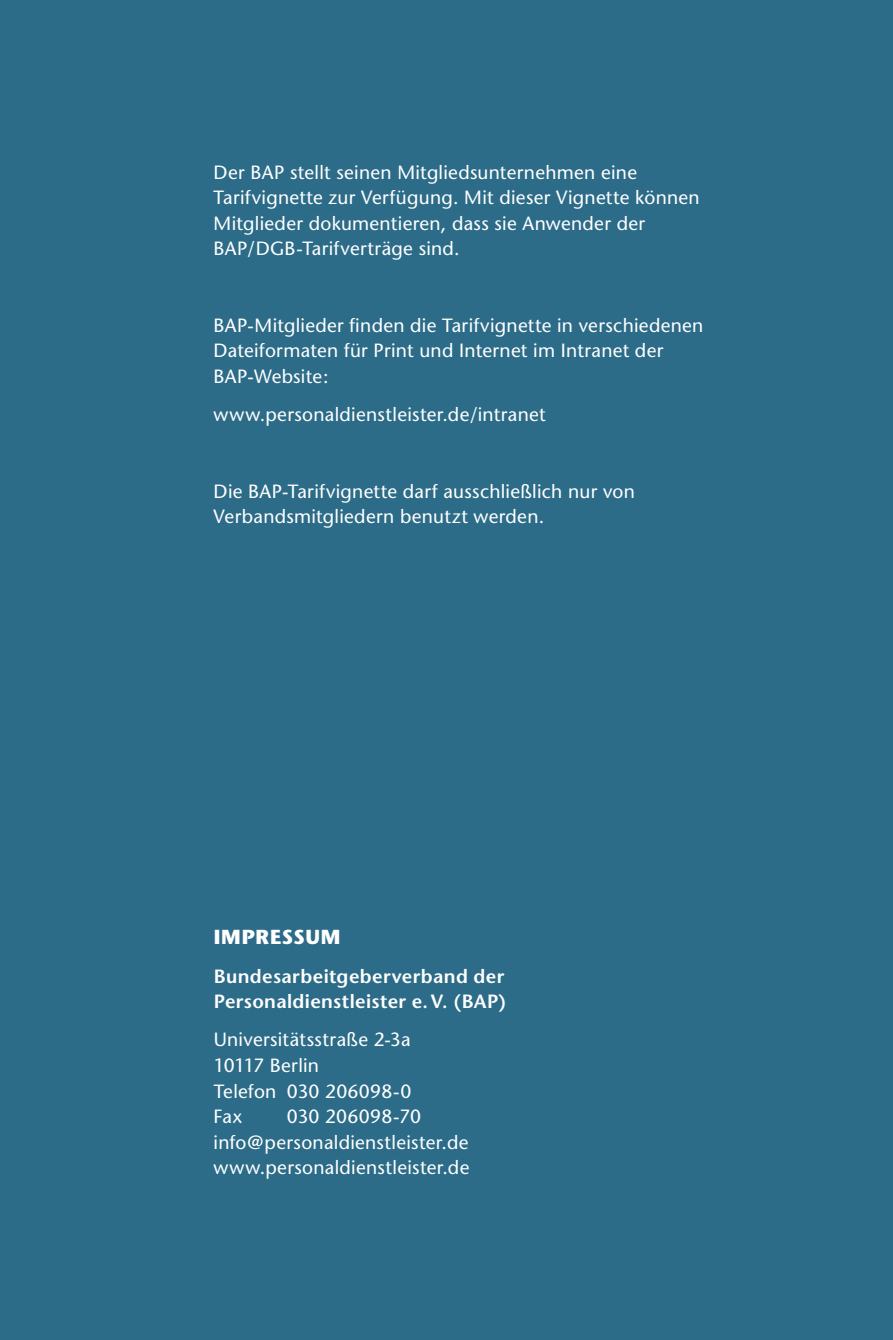
<style>
.page{position:relative;width:893px;height:1340px;background:#fff}
.page>*{position:absolute;margin:0;border:0;box-sizing:border-box;transform-origin:0 0}
.t1{font:700 20.25px "Stone Sans";letter-spacing:.04em;color:#fff}
.t2{font:19.12px/25.4px "Stone Sans";letter-spacing:.015em;color:#fff}
.t3{font:600 19.12px/25.4px "Stone Sans";letter-spacing:.02em;color:#fff}
</style>
<div class="page">
<div style="left:0;top:0;width:893px;height:1339px;background:#2c6c88"></div>
<p class="t2" style="left:214px;top:159px;width:488px">Der BAP stellt seinen Mitgliedsunternehmen eine Tarifvignette zur Verfügung. Mit dieser Vignette können Mitglieder dokumentieren, dass sie Anwender der BAP/DGB-Tarifverträge sind.</p>
<p class="t2" style="left:214px;top:312px;width:491px">BAP-Mitglieder finden die Tarifvignette in verschiedenen<br>Dateiformaten für Print und Internet im Intranet der<br>BAP-Website:</p>
<p class="t2" style="left:214px;top:402px;width:334px">www.personaldienstleister.de/intranet</p>
<p class="t2" style="left:214px;top:478px;width:423px">Die BAP-Tarifvignette darf ausschließlich nur von<br>Verbandsmitgliedern benutzt werden.</p>
<p class="t1" style="left:214px;top:925px;width:128px">IMPRESSUM</p>
<p class="t3" style="left:214px;top:963px;width:294px">Bundesarbeitgeberverband der<br>Personaldienstleister e.V. (BAP)</p>
<p class="t2" style="left:214px;top:1027px;width:199px">Universitätsstraße 2-3a<br>10117 Berlin<br>Telefon 030 206098-0<br>Fax</p>
<p class="t2" style="left:214px;top:1103px;width:257px;text-indent:73px">030 206098-70 info@personaldienstleister.de www.personaldienstleister.de</p>
</div>
